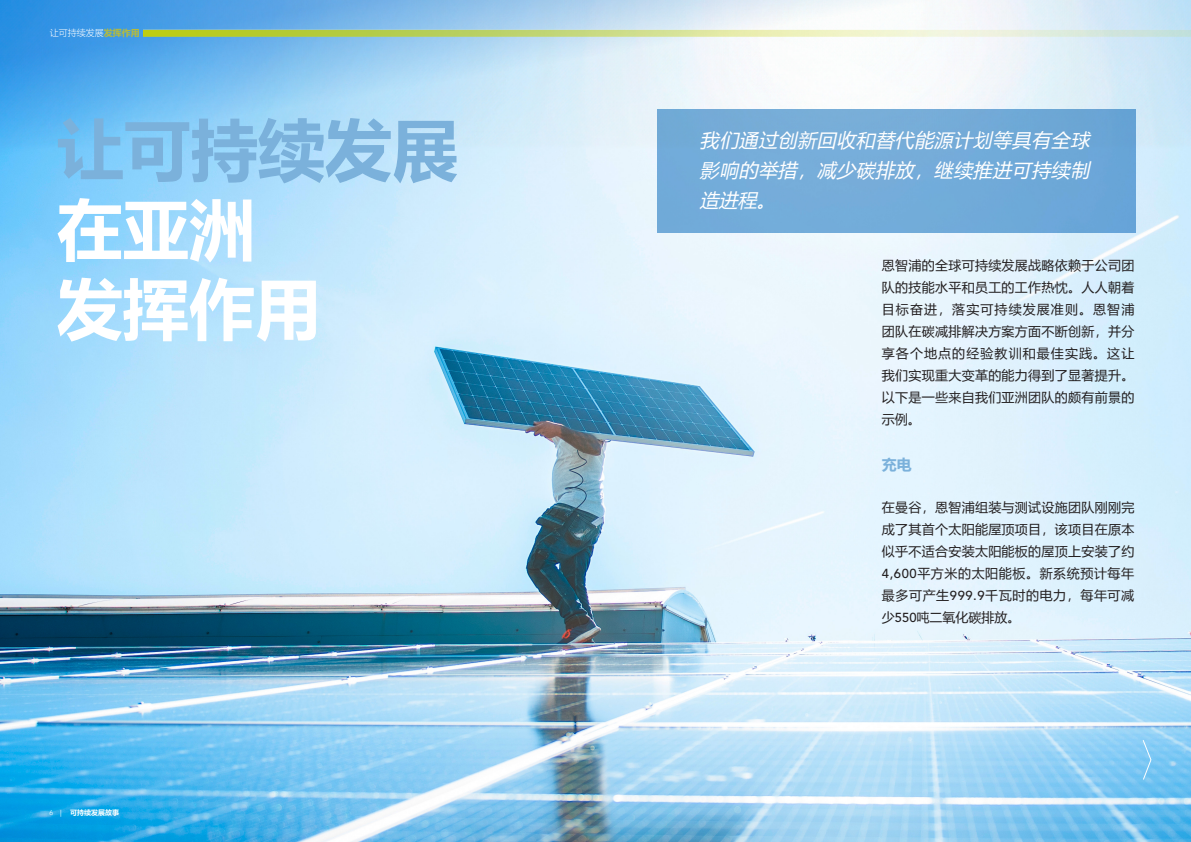
<style>
.page{position:relative;width:1191px;height:842px;background:#fff}
.page>*{position:absolute;margin:0;border:0;box-sizing:border-box;transform-origin:0 0}
.t1{font:700 67px "Microsoft Ya Hei";color:#7bb1db}
.t2{font:700 66px "Microsoft Ya Hei";color:#fff}
.t3{font:italic 19px/30px "Microsoft Ya Hei";color:#fff;text-align:justify}
.t4{font:700 15px "Microsoft Ya Hei";color:#7bb1db}
.t5{font:13px/22px "Microsoft Ya Hei";letter-spacing:.025em;color:#231f20;text-align:justify}
.t6{font:300 9px "Microsoft Ya Hei";color:#fff}
.t7{font:700 7px "Microsoft Ya Hei";color:#fff}
.s1{font-weight:700;color:#b6bb3b}
.s2{font-family:"Avenir LT Std";font-weight:300}
.s3{font-family:"Avenir LT Std";font-weight:400}
.s4{font-family:"Avenir LT Std";font-weight:500}
</style>
<div class="page">
<img style="left:0;top:390px;width:1191px;height:452px">
<svg style="left:0;top:0;width:1191px;height:390px;background:#bde1f8"></svg>
<svg style="left:1142px;top:739px;width:9px;height:41px"></svg>
<div style="left:657px;top:109px;width:479px;height:123px;background:#72acd9"></div>
<img style="left:143px;top:23px;width:1048px;height:14px">
<p class="t6" style="left:50px;top:27px;width:92px">让可持续发展<span class="s1">发挥作用</span></p>
<p class="t1" style="left:57px;top:103px;width:403px">让可持续发展</p>
<p class="t2" style="left:57px;top:184px;width:199px">在亚洲</p>
<p class="t2" style="left:57px;top:263px;width:265px">发挥作用</p>
<p class="t7" style="left:49px;top:808px;width:71px"><span class="s2">6</span> <span class="s3">|</span> 可持续发展故事</p>
<p class="t3" style="left:700px;top:125px;width:396px">我们通过创新回收和替代能源计划等具有全球影响的举措，减少碳排放，继续推进可持续制造进程。</p>
<p class="t5" style="left:882px;top:254px;width:254px">恩智浦的全球可持续发展战略依赖于公司团队的技能水平和员工的工作热忱。人人朝着目标奋进，落实可持续发展准则。恩智浦团队在碳减排解决方案方面不断创新，并分享各个地点的经验教训和最佳实践。这让我们实现重大变革的能力得到了显著提升。以下是一些来自我们亚洲团队的颇有前景的示例。</p>
<p class="t4" style="left:882px;top:454px;width:31px">充电</p>
<p class="t5" style="left:882px;top:496px;width:254px">在曼谷，恩智浦组装与测试设施团队刚刚完成了其首个太阳能屋顶项目，该项目在原本似乎不适合安装太阳能板的屋顶上安装了约<span class="s4">4,600</span>平方米的太阳能板。新系统预计每年最多可产生<span class="s4">999.9</span>千瓦时的电力，每年可减少<span class="s4">550</span>吨二氧化碳排放。</p>
</div>
